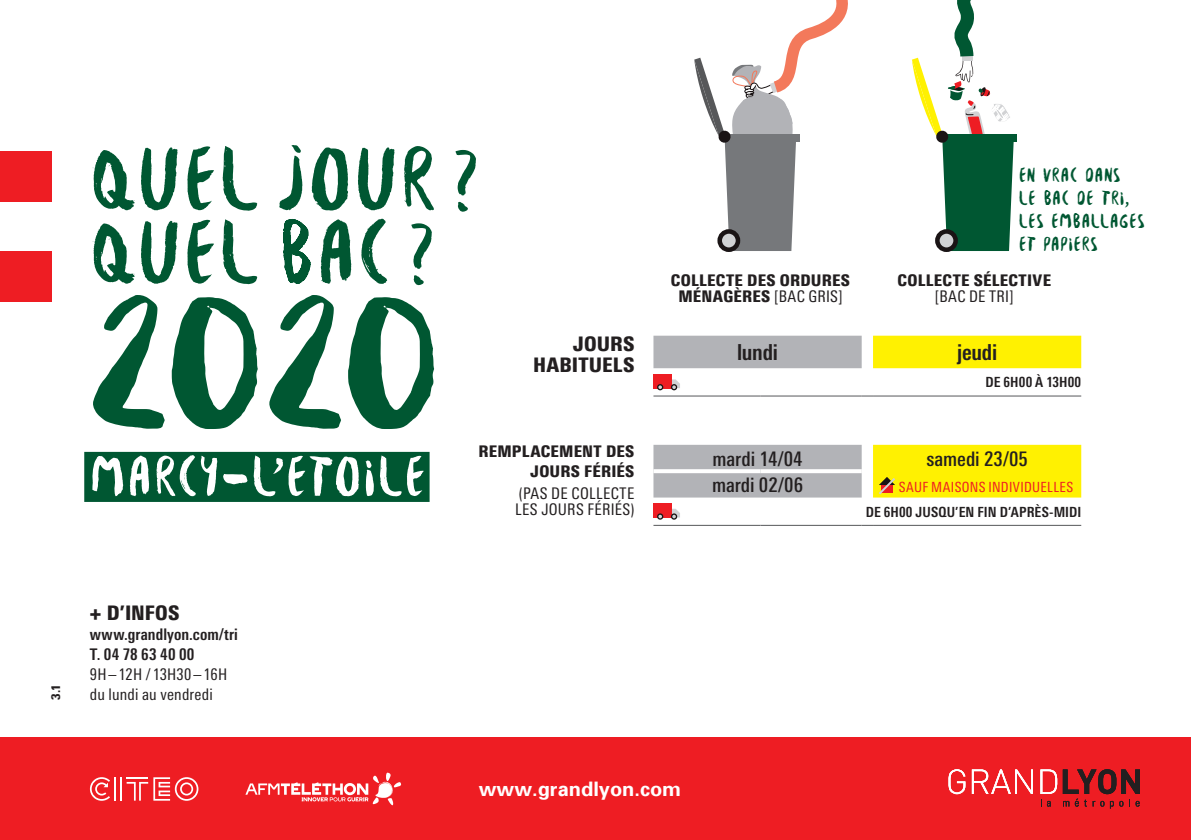
<style>
.page{position:relative;width:1191px;height:840px;background:#fff}
.page>*{position:absolute;margin:0;border:0;box-sizing:border-box;transform-origin:0 0}
.t1{font:207.6px "Besom";color:#005732}
.t2{font:95.2px/73.4px "Besom";letter-spacing:.02em;color:#005732}
.t3{font:60px "Besom";letter-spacing:.02em;color:#fff}
.t4{font:22px "LT Univers Bold Con";letter-spacing:-.01em;color:#231f20}
.t5{font:21.4px/23.2px "Besom";letter-spacing:.02em;color:#005732}
.t6{font:20px "LT Univers Medium Con";letter-spacing:-.005em;color:#231f20}
.t7{font:20px/21px "LT Univers Black Con";letter-spacing:.005em;color:#231f20;text-align:right}
.t8{font:700 20px "Univers 65";color:#fff}
.t9{font:16px/16px "LT Univers Black Con";letter-spacing:.01em;color:#231f20;text-align:center}
.t10{font:16px/16px "LT Univers Regular Con";letter-spacing:.015em;color:#231f20}
.t11{font:16px/20px "LT Univers Bold Con";letter-spacing:.01em;color:#231f20}
.t12{font:14px "LT Univers Bold Con";letter-spacing:.01em;color:#231f20}
.t13{font:14px "LT Univers Regular Con";letter-spacing:.02em;color:#ee1d23}
.t14{font:12px "LT Univers Black Con";color:#231f20}
.s1{font-family:"LT Univers Regular Con"}
</style>
<div class="page">
<div style="left:717px;top:229px;width:23px;height:23px;border:5px solid #1a1415;border-radius:50%"></div>
<svg style="left:694px;top:0;width:154px;height:251px"></svg>
<div style="left:84px;top:451px;width:345px;height:50px;background:#005732"></div>
<hr style="left:653px;top:524px;width:107px;height:1px;background:#57585a">
<hr style="left:760px;top:524px;width:101px;height:1px;background:#57585a">
<svg style="left:861px;top:524px;width:12px;height:1px"></svg>
<hr style="left:873px;top:524px;width:208px;height:1px;background:#57585a">
<svg style="left:653px;top:335px;width:428px;height:162px"></svg>
<div style="left:653px;top:503px;width:19px;height:14px;background:#ee1d23"></div>
<svg style="left:657px;top:513px;width:6px;height:6px"></svg>
<svg style="left:671px;top:508px;width:9px;height:11px"></svg>
<div style="left:935px;top:229px;width:23px;height:23px;border:5px solid #1a1415;border-radius:50%"></div>
<svg style="left:912px;top:0;width:105px;height:251px"></svg>
<div style="left:0;top:737px;width:1191px;height:102px;background:#ee1d23"></div>
<svg style="left:948px;top:769px;width:17px;height:24px"></svg>
<svg style="left:972px;top:769px;width:61px;height:24px"></svg>
<svg style="left:1040px;top:769px;width:100px;height:39px"></svg>
<div style="left:0;top:151px;width:51px;height:50px;background:#ee1d23"></div>
<div style="left:0;top:251px;width:51px;height:50px;background:#ee1d23"></div>
<svg style="left:120px;top:777px;width:1px;height:23px"></svg>
<hr style="left:114px;top:776px;width:2px;height:24px;background:#fff">
<svg style="left:127px;top:777px;width:71px;height:23px"></svg>
<svg style="left:90px;top:777px;width:20px;height:23px"></svg>
<svg style="left:245px;top:772px;width:157px;height:34px"></svg>
<h2 class="t2" style="left:90px;top:141px;width:388px">QUEL JOUR ?<br>QUEL BAC ?</h2>
<h1 class="t1" style="left:90px;top:208px;width:348px">2020</h1>
<p class="t7" style="left:533px;top:332px;width:103px">JOURS<br>HABITUELS</p>
<h3 class="t3" style="left:90px;top:432px;width:337px">MARCY-L’ETOILE</h3>
<p class="t7" style="left:90px;top:601px;width:91px">+ D’INFOS</p>
<p class="t11" style="left:90px;top:623px;width:149px">www.grandlyon.com/tri<br>T. 04 78 63 40 00</p>
<p class="t10" style="left:90px;top:665px;width:139px">9H–12H /13H30–16H</p>
<p class="t14" style="left:48px;top:699px;width:17px;rotate:-90deg">3.1</p>
<p class="t10" style="left:90px;top:685px;width:124px">du lundi au vendredi</p>
<p class="t9" style="left:478px;top:441px;width:157px;line-height:20px;text-align:right">REMPLACEMENT DES<br>JOURS FÉRIÉS</p>
<p class="t10" style="left:515px;top:485px;width:121px">(PAS DE COLLECTE<br>LES JOURS FÉRIÉS)</p>
<h3 class="t5" style="left:1018px;top:162px;width:128px">EN VRAC DANS<br>LE BAC DE TRI,<br>LES EMBALLAGES<br>ET PAPIERS</h3>
<p class="t9" style="left:671px;top:272px;width:181px">COLLECTE DES ORDURES<br>MÉNAGÈRES <span class="s1">[BAC GRIS]</span></p>
<p class="t9" style="left:897px;top:272px;width:155px">COLLECTE SÉLECTIVE</p>
<p class="t10" style="left:935px;top:288px;width:80px">[BAC DE TRI]</p>
<h3 class="t4" style="left:737px;top:339px;width:42px">lundi</h3>
<h3 class="t4" style="left:957px;top:339px;width:42px">jeudi</h3>
<p class="t12" style="left:985px;top:374px;width:97px">DE 6H00 À 13H00</p>
<p class="t6" style="left:712px;top:446px;width:92px">mardi 14/04</p>
<p class="t6" style="left:926px;top:446px;width:103px">samedi 23/05</p>
<p class="t6" style="left:712px;top:472px;width:93px">mardi 02/06</p>
<p class="t13" style="left:899px;top:478px;width:176px">SAUF MAISONS INDIVIDUELLES</p>
<p class="t12" style="left:865px;top:503px;width:217px">DE 6H00 JUSQU’EN FIN D’APRÈS-MIDI</p>
<p class="t8" style="left:479px;top:775px;width:204px">www.grandlyon.com</p>
</div>
